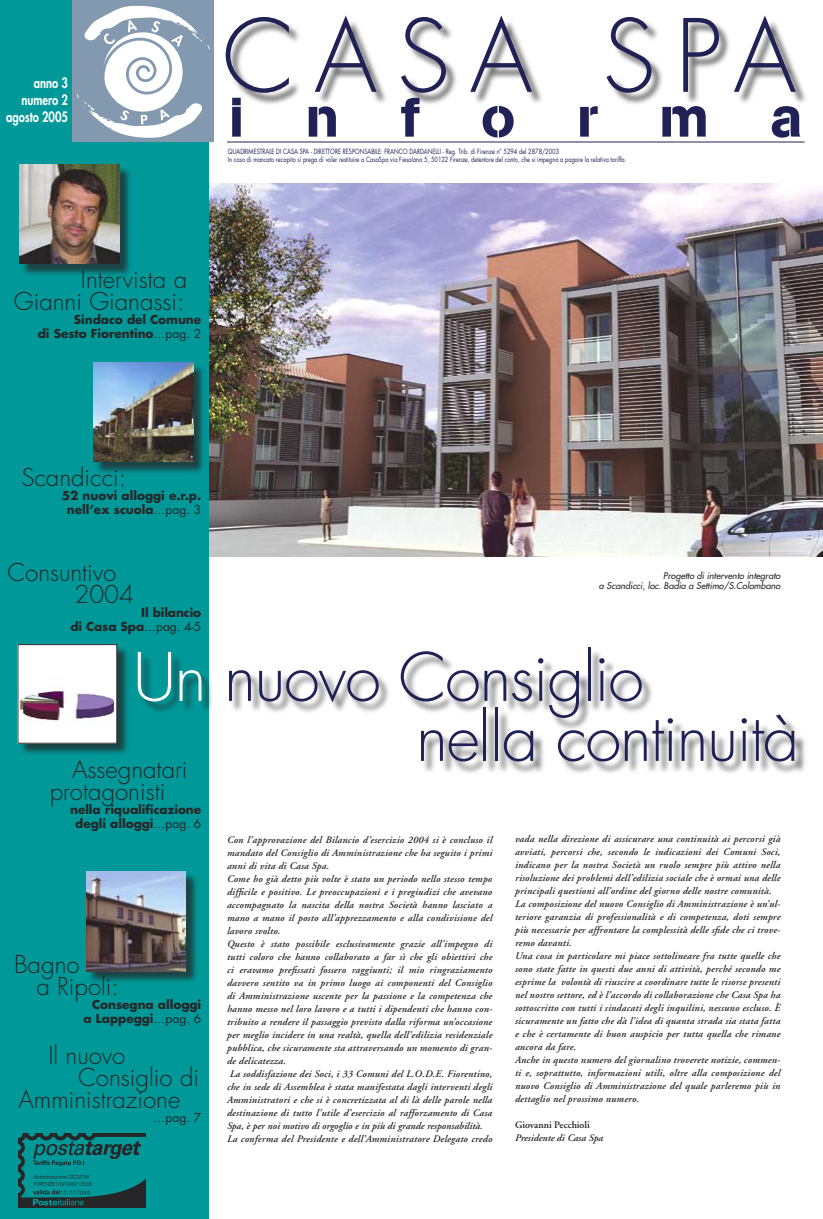
<style>
.page{position:relative;width:823px;height:1219px;background:#fff}
.page>*{position:absolute;margin:0;border:0;box-sizing:border-box;transform-origin:0 0}
.t1{font:300 98px "Futura";letter-spacing:.2em;color:#202256}
.t2{font:300 65px/60px "Futura";letter-spacing:-.02em;color:#202256}
.t3{font:55px "AG Book Stencil";letter-spacing:1.12em;color:#202256}
.t4{font:300 24px/22px "Futura";color:#262628}
.t5{font:800 14px/16.8px "Futura";color:#fff;text-align:right;scale:.8 1}
.t6{font:700 12px/14px "Futura";color:#262628;text-align:right}
.t7{font:12px "Futura";color:#262628}
.t8{font:italic 600 10px/13px "Adobe Garamond";letter-spacing:.02em;color:#262628}
.t9{font:italic 600 10px "Adobe Garamond";color:#262628}
.t10{font:600 10px "Adobe Garamond";color:#262628}
.t11{font:italic 9px/10px "Futura";color:#262628;text-align:right}
.t12{font:7px/8px "Futura";color:#202256;scale:.8 1}
.s1{font-weight:400}
.s2{color:#fff}
</style>
<div class="page">
<img style="left:208px;top:183px;width:614px;height:373px">
<div style="left:0;top:0;width:208px;height:1219px;background:#009898"></div>
<div style="left:226px;top:17px;width:582px;height:89px;background:#262628;opacity:.75"></div>
<div style="left:87px;top:873px;width:112px;height:112px;background:#262628;opacity:.75"></div>
<img style="left:86px;top:872px;width:99px;height:99px">
<div style="left:72px;top:0;width:141px;height:142px;background:#8399b0"></div>
<svg style="left:77px;top:6px;width:133px;height:132px"></svg>
<div style="left:95px;top:363px;width:112px;height:112px;background:#262628;opacity:.75"></div>
<img style="left:94px;top:362px;width:99px;height:99px">
<div style="left:20px;top:166px;width:112px;height:112px;background:#262628;opacity:.75"></div>
<img style="left:19px;top:165px;width:100px;height:99px">
<img style="left:19px;top:1134px;width:126px;height:73px">
<div style="left:18px;top:645px;width:112px;height:112px;background:#262628;opacity:.75"></div>
<img style="left:20px;top:646px;width:95px;height:95px">
<hr style="left:227px;top:142px;width:577px;height:1px;background:#202256">
<div style="left:138px;top:648px;width:669px;height:127px;background:#262628;opacity:.75"></div>
<h3 class="t5" style="left:6px;top:75px;width:79px">anno 3 numero 2 agosto 2005</h3>
<h1 class="t1" style="left:222px;top:-7px;width:575px">CASA SPA</h1>
<h3 class="t3" style="left:229px;top:84px;width:574px">informa</h3>
<p class="t12" style="left:228px;top:148px;width:499px">QUADRIMESTRALE DI CASA SPA - DIRETTORE RESPONSABILE: FRANCO DARDANELLI - Reg. Trib. di Firenze n° 5294 del 2878/2003<br>In caso di mancato recapito si prega di voler restituire a CasaSpa via Fiesolana 5, 50122 Firenze, detentore del conto, che si impegna a pagare la relativa tariffa.</p>
<h3 class="t4" style="left:14px;top:269px;width:174px;text-align:right">Intervista a<br>Gianni Gianassi:</h3>
<p class="t6" style="left:38px;top:312px;width:165px">Sindaco del Comune<br>di Sesto Fiorentino<span class="s1">…pag. 2</span></p>
<h3 class="t4" style="left:21px;top:467px;width:106px">Scandicci:</h3>
<p class="t6" style="left:62px;top:488px;width:141px;text-align:center">52 nuovi alloggi e.r.p. nell’ex scuola<span class="s1">…pag. 3</span></p>
<h3 class="t4" style="left:74px;top:561px;width:61px;text-indent:-67px">Consuntivo<br>2004</h3>
<p class="t6" style="left:70px;top:605px;width:132px">Il bilancio<br>di Casa Spa<span class="s1">…pag. 4-5</span></p>
<p class="t11" style="left:598px;top:570px;width:183px">Progetto di intervento integrato<br>a Scandicci, loc. Badia a Settimo/S.Colombano</p>
<h2 class="t2" style="left:416px;top:648px;width:384px;text-indent:-283px"><span class="s2">Un</span> nuovo Consiglio<br>nella continuità</h2>
<h3 class="t4" style="left:50px;top:759px;width:139px;text-indent:22px">Assegnatari protagonisti</h3>
<p class="t6" style="left:70px;top:802px;width:133px;text-align:center">nella riqualificazione degli alloggi<span class="s1">…pag. 6</span></p>
<h3 class="t4" style="left:36px;top:954px;width:84px;text-indent:-22px">Bagno<br>a Ripoli:</h3>
<p class="t6" style="left:83px;top:997px;width:119px">Consegna alloggi a Lappeggi<span class="s1">…pag. 6</span></p>
<h3 class="t4" style="left:48px;top:1044px;width:78px">Il nuovo</h3>
<h3 class="t4" style="left:78px;top:1066px;width:122px">Consiglio di</h3>
<h3 class="t4" style="left:19px;top:1088px;width:163px">Amministrazione</h3>
<p class="t7" style="left:153px;top:1109px;width:49px">…pag. 7</p>
<p class="t8" style="left:227px;top:834px;width:267px">Con l’approvazione del Bilancio d’esercizio 2004 si è concluso il mandato del Consiglio di Amministrazione che ha seguito i primi anni di vita di Casa Spa.<br>Come ho già detto più volte è stato un periodo nello stesso tempo difficile e positivo. Le preoccupazioni e i pregiudizi che avevano accompagnato la nascita della nostra Società hanno lasciato a mano a mano il posto all’apprezzamento e alla condivisione del lavoro svolto.<br>Questo è stato possibile esclusivamente grazie all’impegno di tutti coloro che hanno collaborato a far sì che gli obiettivi che ci eravamo prefissati fossero raggiunti; il mio ringraziamento davvero sentito va in primo luogo ai componenti del Consiglio di Amministrazione uscente per la passione e la competenza che hanno messo nel loro lavoro e a tutti i dipendenti che hanno con&shy;tribuito a rendere il passaggio previsto dalla riforma un’occasione per meglio incidere in una realtà, quella dell’edilizia residenziale pubblica, che sicuramente sta attraversando un momento di gran&shy;de delicatezza.<br>La soddisfazione dei Soci, i 33 Comuni del L.O.D.E. Fiorentino, che in sede di Assemblea è stata manifestata dagli interventi degli Amministratori e che si è concretizzata al di là delle parole nella destinazione di tutto l’utile d’esercizio al rafforzamento di Casa Spa, è per noi motivo di orgoglio e in più di grande responsabilità.<br>La conferma del Presidente e dell’Amministratore Delegato credo</p>
<p class="t8" style="left:514px;top:833px;width:267px">vada nella direzione di assicurare una continuità ai percorsi già avviati, percorsi che, secondo le indicazioni dei Comuni Soci, indicano per la nostra Società un ruolo sempre più attivo nella risoluzione dei problemi dell’edilizia sociale che è ormai una delle principali questioni all’ordine del giorno delle nostre comunità.<br>La composizione del nuovo Consiglio di Amministrazione è un’ul&shy;teriore garanzia di professionalità e di competenza, doti sempre più necessarie per affrontare la complessità delle sfide che ci trove&shy;remo davanti.<br>Una cosa in particolare mi piace sottolineare fra tutte quelle che sono state fatte in questi due anni di attività, perché secondo me esprime la volontà di riuscire a coordinare tutte le risorse presenti nel nostro settore, ed è l’accordo di collaborazione che Casa Spa ha sottoscritto con tutti i sindacati degli inquilini, nessuno escluso. È sicuramente un fatto che dà l’idea di quanta strada sia stata fatta e che è certamente di buon auspicio per tutta quella che rimane ancora da fare.<br>Anche in questo numero del giornalino troverete notizie, commen&shy;ti e, soprattutto, informazioni utili, oltre alla composizione del nuovo Consiglio di Amministrazione del quale parleremo più in dettaglio nel prossimo numero.</p>
<p class="t10" style="left:514px;top:1120px;width:76px">Giovanni Pecchioli</p>
<p class="t9" style="left:514px;top:1133px;width:89px">Presidente di Casa Spa</p>
</div>
